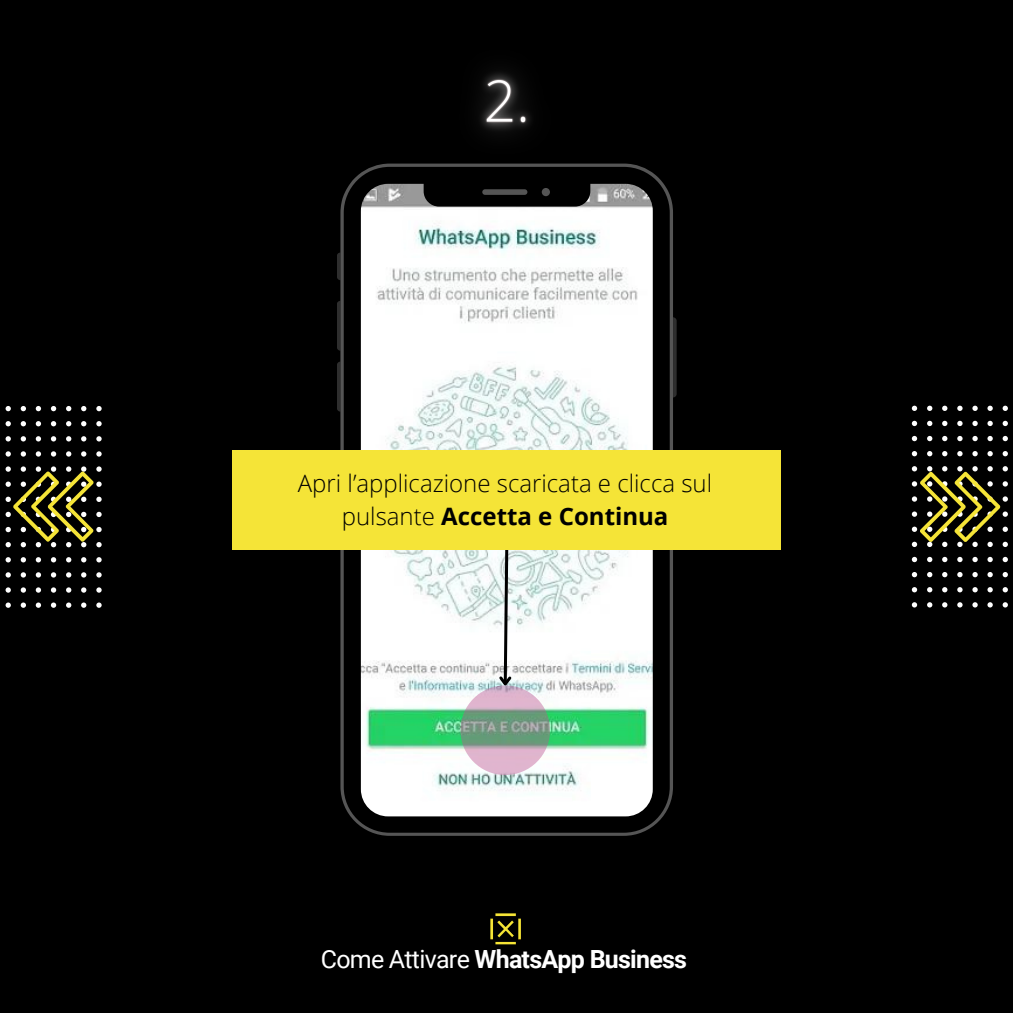
<style>
.page{position:relative;width:1013px;height:1013px;background:#fff}
.page>*{position:absolute;margin:0;border:0;box-sizing:border-box;transform-origin:0 0}
.t1{font:700 25px "Roboto";letter-spacing:-.03em;color:#fff}
.t2{font:300 24px "Open Sans";color:#000}
.t3{font:700 24px "Open Sans";color:#000}
.s1{font-weight:300}
.s2{font-weight:400}
</style>
<div class="page">
<div style="left:0;top:0;width:1012px;height:1012px;background:#000"></div>
<svg style="left:337px;top:252px;width:3px;height:28px"></svg>
<svg style="left:337px;top:301px;width:3px;height:50px"></svg>
<svg style="left:337px;top:361px;width:3px;height:50px"></svg>
<svg style="left:673px;top:317px;width:3px;height:80px"></svg>
<svg style="left:340px;top:163px;width:333px;height:672px;fill:#f8fcfb"></svg>
<svg style="left:460px;top:685px;width:90px;height:90px;background:#a6a6a6"></svg>
<svg style="left:496px;top:549px;width:18px;height:140px;background:#c2c6c5"></svg>
<div style="left:232px;top:450px;width:549px;height:99px;background:#f5e437"></div>
<img style="left:424px;top:71px;width:166px;height:127px">
<svg style="left:1002px;top:405px;width:5px;height:6px"></svg>
<svg style="left:1002px;top:421px;width:5px;height:5px"></svg>
<svg style="left:1002px;top:436px;width:5px;height:5px"></svg>
<svg style="left:1002px;top:451px;width:5px;height:5px"></svg>
<svg style="left:987px;top:405px;width:5px;height:6px"></svg>
<svg style="left:987px;top:421px;width:5px;height:5px"></svg>
<svg style="left:987px;top:436px;width:5px;height:5px"></svg>
<svg style="left:987px;top:451px;width:5px;height:5px"></svg>
<svg style="left:972px;top:405px;width:5px;height:6px"></svg>
<svg style="left:972px;top:421px;width:5px;height:5px"></svg>
<svg style="left:972px;top:436px;width:5px;height:5px"></svg>
<svg style="left:972px;top:451px;width:5px;height:5px"></svg>
<svg style="left:957px;top:405px;width:5px;height:6px"></svg>
<svg style="left:957px;top:421px;width:5px;height:5px"></svg>
<svg style="left:957px;top:436px;width:5px;height:5px"></svg>
<svg style="left:957px;top:451px;width:5px;height:5px"></svg>
<svg style="left:942px;top:405px;width:5px;height:6px"></svg>
<svg style="left:942px;top:421px;width:5px;height:5px"></svg>
<svg style="left:942px;top:436px;width:5px;height:5px"></svg>
<svg style="left:942px;top:451px;width:5px;height:5px"></svg>
<svg style="left:927px;top:405px;width:5px;height:6px"></svg>
<svg style="left:927px;top:421px;width:5px;height:5px"></svg>
<svg style="left:927px;top:436px;width:5px;height:5px"></svg>
<svg style="left:927px;top:451px;width:5px;height:5px"></svg>
<svg style="left:911px;top:405px;width:6px;height:6px"></svg>
<svg style="left:911px;top:421px;width:6px;height:5px"></svg>
<svg style="left:911px;top:436px;width:6px;height:5px"></svg>
<svg style="left:911px;top:451px;width:6px;height:5px"></svg>
<svg style="left:1002px;top:557px;width:5px;height:5px"></svg>
<svg style="left:1002px;top:572px;width:5px;height:5px"></svg>
<svg style="left:1002px;top:587px;width:5px;height:5px"></svg>
<svg style="left:1002px;top:602px;width:5px;height:5px"></svg>
<svg style="left:987px;top:557px;width:5px;height:5px"></svg>
<svg style="left:987px;top:572px;width:5px;height:5px"></svg>
<svg style="left:987px;top:587px;width:5px;height:5px"></svg>
<svg style="left:987px;top:602px;width:5px;height:5px"></svg>
<svg style="left:972px;top:557px;width:5px;height:5px"></svg>
<svg style="left:972px;top:572px;width:5px;height:5px"></svg>
<svg style="left:972px;top:587px;width:5px;height:5px"></svg>
<svg style="left:972px;top:602px;width:5px;height:5px"></svg>
<svg style="left:957px;top:557px;width:5px;height:5px"></svg>
<svg style="left:957px;top:572px;width:5px;height:5px"></svg>
<svg style="left:957px;top:587px;width:5px;height:5px"></svg>
<svg style="left:957px;top:602px;width:5px;height:5px"></svg>
<svg style="left:942px;top:557px;width:5px;height:5px"></svg>
<svg style="left:942px;top:572px;width:5px;height:5px"></svg>
<svg style="left:942px;top:587px;width:5px;height:5px"></svg>
<svg style="left:942px;top:602px;width:5px;height:5px"></svg>
<svg style="left:927px;top:557px;width:5px;height:5px"></svg>
<svg style="left:927px;top:572px;width:5px;height:5px"></svg>
<svg style="left:927px;top:587px;width:5px;height:5px"></svg>
<svg style="left:927px;top:602px;width:5px;height:5px"></svg>
<svg style="left:911px;top:557px;width:6px;height:5px"></svg>
<svg style="left:911px;top:572px;width:6px;height:5px"></svg>
<svg style="left:911px;top:587px;width:6px;height:5px"></svg>
<svg style="left:911px;top:602px;width:6px;height:5px"></svg>
<svg style="left:911px;top:466px;width:96px;height:81px"></svg>
<svg style="left:6px;top:602px;width:5px;height:6px"></svg>
<svg style="left:6px;top:587px;width:5px;height:5px"></svg>
<svg style="left:6px;top:572px;width:5px;height:5px"></svg>
<svg style="left:6px;top:557px;width:5px;height:5px"></svg>
<svg style="left:21px;top:602px;width:5px;height:6px"></svg>
<svg style="left:21px;top:587px;width:5px;height:5px"></svg>
<svg style="left:21px;top:572px;width:5px;height:5px"></svg>
<svg style="left:21px;top:557px;width:5px;height:5px"></svg>
<svg style="left:36px;top:602px;width:5px;height:6px"></svg>
<svg style="left:36px;top:587px;width:5px;height:5px"></svg>
<svg style="left:36px;top:572px;width:5px;height:5px"></svg>
<svg style="left:36px;top:557px;width:5px;height:5px"></svg>
<svg style="left:51px;top:602px;width:5px;height:6px"></svg>
<svg style="left:51px;top:587px;width:5px;height:5px"></svg>
<svg style="left:51px;top:572px;width:5px;height:5px"></svg>
<svg style="left:51px;top:557px;width:5px;height:5px"></svg>
<svg style="left:66px;top:602px;width:5px;height:6px"></svg>
<svg style="left:66px;top:587px;width:5px;height:5px"></svg>
<svg style="left:66px;top:572px;width:5px;height:5px"></svg>
<svg style="left:66px;top:557px;width:5px;height:5px"></svg>
<svg style="left:81px;top:602px;width:5px;height:6px"></svg>
<svg style="left:81px;top:587px;width:5px;height:5px"></svg>
<svg style="left:81px;top:572px;width:5px;height:5px"></svg>
<svg style="left:81px;top:557px;width:5px;height:5px"></svg>
<svg style="left:96px;top:602px;width:6px;height:6px"></svg>
<svg style="left:96px;top:587px;width:6px;height:5px"></svg>
<svg style="left:96px;top:572px;width:6px;height:5px"></svg>
<svg style="left:96px;top:557px;width:6px;height:5px"></svg>
<svg style="left:6px;top:451px;width:5px;height:5px"></svg>
<svg style="left:6px;top:436px;width:5px;height:5px"></svg>
<svg style="left:6px;top:421px;width:5px;height:5px"></svg>
<svg style="left:6px;top:406px;width:5px;height:5px"></svg>
<svg style="left:21px;top:451px;width:5px;height:5px"></svg>
<svg style="left:21px;top:436px;width:5px;height:5px"></svg>
<svg style="left:21px;top:421px;width:5px;height:5px"></svg>
<svg style="left:21px;top:406px;width:5px;height:5px"></svg>
<svg style="left:36px;top:451px;width:5px;height:5px"></svg>
<svg style="left:36px;top:436px;width:5px;height:5px"></svg>
<svg style="left:36px;top:421px;width:5px;height:5px"></svg>
<svg style="left:36px;top:406px;width:5px;height:5px"></svg>
<svg style="left:51px;top:451px;width:5px;height:5px"></svg>
<svg style="left:51px;top:436px;width:5px;height:5px"></svg>
<svg style="left:51px;top:421px;width:5px;height:5px"></svg>
<svg style="left:51px;top:406px;width:5px;height:5px"></svg>
<svg style="left:66px;top:451px;width:5px;height:5px"></svg>
<svg style="left:66px;top:436px;width:5px;height:5px"></svg>
<svg style="left:66px;top:421px;width:5px;height:5px"></svg>
<svg style="left:66px;top:406px;width:5px;height:5px"></svg>
<svg style="left:81px;top:451px;width:5px;height:5px"></svg>
<svg style="left:81px;top:436px;width:5px;height:5px"></svg>
<svg style="left:81px;top:421px;width:5px;height:5px"></svg>
<svg style="left:81px;top:406px;width:5px;height:5px"></svg>
<svg style="left:96px;top:451px;width:6px;height:5px"></svg>
<svg style="left:96px;top:436px;width:6px;height:5px"></svg>
<svg style="left:96px;top:421px;width:6px;height:5px"></svg>
<svg style="left:96px;top:406px;width:6px;height:5px"></svg>
<svg style="left:6px;top:466px;width:96px;height:81px"></svg>
<img style="left:490px;top:913px;width:31px;height:32px">
<p class="t2" style="left:298px;top:466px;width:416px">Apri l’applicazione scaricata e clicca sul</p>
<p class="t3" style="left:342px;top:499px;width:328px"><span class="s1">pulsante</span> Accetta e Continua</p>
<p class="t1" style="left:321px;top:945px;width:368px"><span class="s2">Come Attivare</span> WhatsApp Business</p>
</div>
